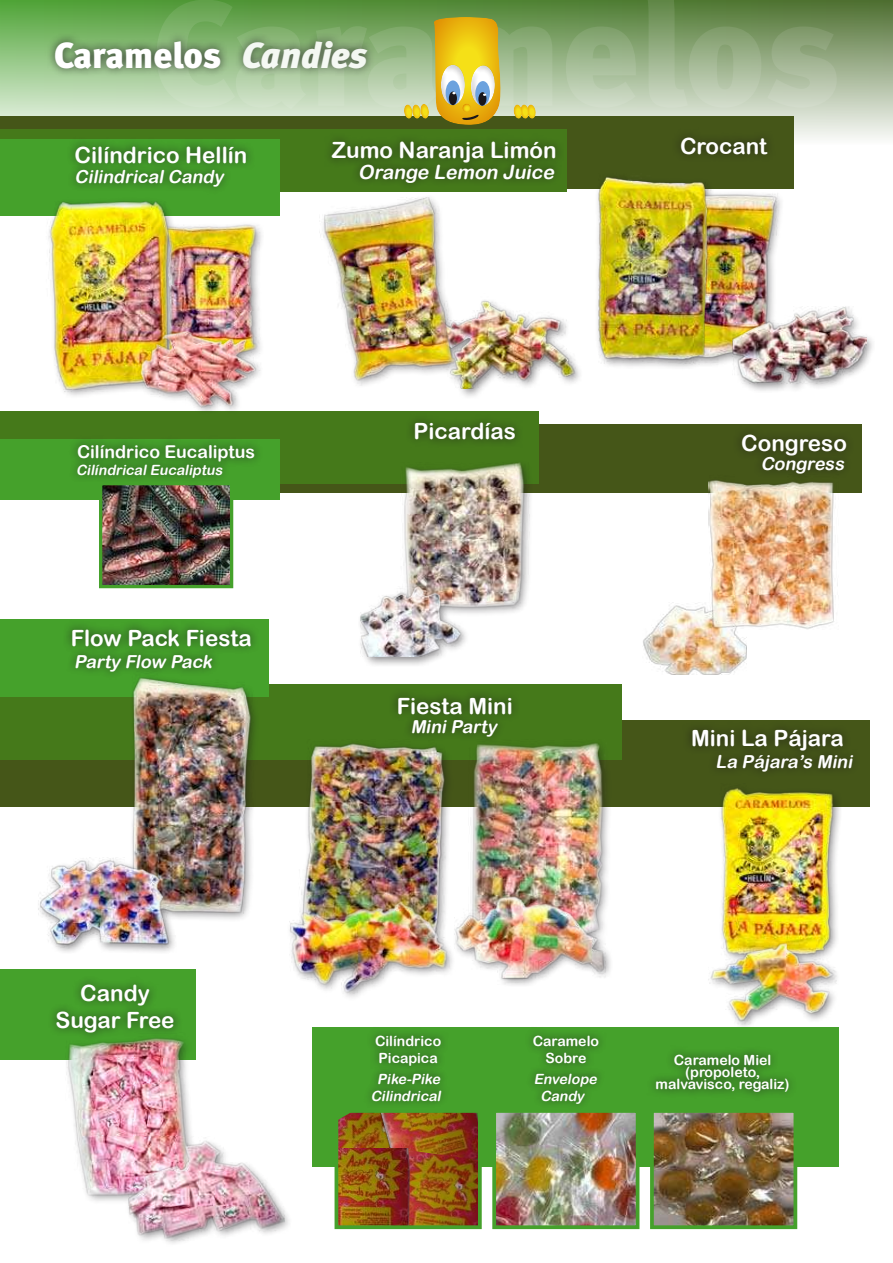
<style>
.page{position:relative;width:893px;height:1263px;background:#fff}
.page>*{position:absolute;margin:0;border:0;box-sizing:border-box;transform-origin:0 0}
.t1{font:900 36.3px "Seat Meta";color:#fff}
.t2{font:22.35px/26.8px "Arial Rounded MT Bold";color:#fff;text-align:center}
.t3{font:italic 19.5px "Arial Rounded MT Bold";color:#fff}
.t4{font:italic 17.85px "Arial Rounded MT Bold";color:#fff}
.t5{font:17.7px "Arial Rounded MT Bold";color:#fff}
.t6{font:14.1px/17px "Arial Rounded MT Bold";color:#fff;text-align:center}
.t7{font:italic 14.1px/17px "Arial Rounded MT Bold";color:#fff;text-align:center}
.s1{font-style:italic}
</style>
<div class="page">
<svg style="left:0;top:0;width:893px;height:145px;background:#96b686"></svg>
<div style="left:0;top:720px;width:870px;height:87px;background:#455618"></div>
<div style="left:0;top:423px;width:862px;height:69px;background:#455618"></div>
<div style="left:0;top:411px;width:539px;height:73px;background:#45791a"></div>
<div style="left:0;top:116px;width:793px;height:72px;background:#455618"></div>
<div style="left:0;top:684px;width:622px;height:76px;background:#45791a"></div>
<div style="left:389px;top:688px;width:132px;height:35px;background:#1a171b;opacity:.75"></div>
<svg style="left:400px;top:711px;width:108px;height:27px"></svg>
<div style="left:682px;top:720px;width:169px;height:38px;background:#1a171b;opacity:.75"></div>
<div style="left:717px;top:758px;width:134px;height:13px;background:#3c4918"></div>
<div style="left:732px;top:425px;width:122px;height:39px;background:#1a171b;opacity:.75"></div>
<svg style="left:749px;top:448px;width:105px;height:27px"></svg>
<img style="left:643px;top:603px;width:103px;height:71px">
<img style="left:709px;top:480px;width:130px;height:154px">
<div style="left:0;top:129px;width:566px;height:63px;background:#45791a"></div>
<div style="left:322px;top:132px;width:242px;height:39px;background:#1a171b;opacity:.75"></div>
<svg style="left:347px;top:155px;width:217px;height:30px"></svg>
<img style="left:458px;top:300px;width:122px;height:89px">
<img style="left:320px;top:197px;width:138px;height:189px">
<div style="left:405px;top:413px;width:119px;height:34px;background:#1a171b;opacity:.75"></div>
<div style="left:355px;top:457px;width:178px;height:209px;background:#1a171b;opacity:.5"></div>
<img style="left:400px;top:463px;width:129px;height:153px">
<img style="left:360px;top:587px;width:105px;height:70px">
<div style="left:0;top:969px;width:196px;height:91px;background:#45a12b"></div>
<div style="left:47px;top:975px;width:136px;height:66px;background:#1a171b;opacity:.75"></div>
<div style="left:63px;top:1033px;width:229px;height:213px;background:#fff"></div>
<img style="left:65px;top:1032px;width:131px;height:167px">
<img style="left:129px;top:1137px;width:155px;height:103px">
<div style="left:285px;top:739px;width:171px;height:262px;background:#1a171b;opacity:.5"></div>
<img style="left:298px;top:740px;width:152px;height:154px">
<img style="left:289px;top:894px;width:161px;height:100px">
<div style="left:450px;top:738px;width:162px;height:248px;background:#1a171b;opacity:.5"></div>
<img style="left:469px;top:740px;width:140px;height:205px">
<img style="left:454px;top:891px;width:151px;height:93px">
<div style="left:706px;top:783px;width:136px;height:246px;background:#1a171b;opacity:.5"></div>
<img style="left:713px;top:784px;width:126px;height:178px">
<img style="left:708px;top:941px;width:129px;height:84px">
<div style="left:0;top:439px;width:280px;height:61px;background:#45a12b"></div>
<img style="left:103px;top:486px;width:126px;height:98px">
<div style="left:99px;top:482px;width:134px;height:106px;border:3px solid #45a12b"></div>
<div style="left:68px;top:435px;width:195px;height:35px;background:#1a171b;opacity:.75"></div>
<svg style="left:68px;top:455px;width:165px;height:31px"></svg>
<div style="left:313px;top:1027px;width:526px;height:140px;background:#45a12b"></div>
<div style="left:366px;top:1026px;width:83px;height:48px;background:#1a171b;opacity:.75"></div>
<svg style="left:366px;top:1064px;width:83px;height:40px"></svg>
<svg style="left:531px;top:1072px;width:69px;height:33px"></svg>
<div style="left:523px;top:1026px;width:84px;height:46px;background:#1a171b;opacity:.75"></div>
<img style="left:655px;top:1114px;width:137px;height:110px">
<div style="left:650px;top:1109px;width:147px;height:120px;border:4px solid #45a12b"></div>
<img style="left:497px;top:1114px;width:137px;height:110px">
<div style="left:492px;top:1109px;width:147px;height:120px;border:4px solid #45a12b"></div>
<img style="left:340px;top:1114px;width:27px;height:35px">
<img style="left:367px;top:1114px;width:110px;height:35px">
<img style="left:381px;top:1148px;width:96px;height:76px">
<img style="left:340px;top:1149px;width:81px;height:75px">
<div style="left:335px;top:1109px;width:147px;height:120px;border:4px solid #45a12b"></div>
<div style="left:647px;top:1045px;width:150px;height:55px;background:#1a171b;opacity:.75"></div>
<div style="left:0;top:139px;width:279px;height:77px;background:#45a12b"></div>
<div style="left:66px;top:136px;width:189px;height:35px;background:#1a171b;opacity:.75"></div>
<svg style="left:66px;top:161px;width:169px;height:28px"></svg>
<div style="left:45px;top:196px;width:221px;height:219px;background:#1a171b;opacity:.5"></div>
<img style="left:188px;top:217px;width:75px;height:102px">
<img style="left:45px;top:176px;width:143px;height:226px">
<img style="left:134px;top:319px;width:132px;height:89px">
<div style="left:671px;top:128px;width:104px;height:34px;background:#1a171b;opacity:.75"></div>
<div style="left:594px;top:172px;width:282px;height:221px;background:#1a171b;opacity:.5"></div>
<img style="left:730px;top:186px;width:71px;height:179px">
<img style="left:732px;top:307px;width:134px;height:77px">
<img style="left:582px;top:172px;width:148px;height:208px">
<div style="left:0;top:619px;width:269px;height:77px;background:#45a12b"></div>
<div style="left:62px;top:619px;width:198px;height:35px;background:#1a171b;opacity:.75"></div>
<svg style="left:63px;top:646px;width:161px;height:27px"></svg>
<div style="left:35px;top:673px;width:225px;height:281px;background:#1a171b;opacity:.5"></div>
<img style="left:124px;top:672px;width:131px;height:245px">
<img style="left:39px;top:857px;width:137px;height:91px">
<div style="left:46px;top:31px;width:183px;height:45px;background:#1a171b;opacity:.75"></div>
<div style="left:234px;top:30px;width:141px;height:46px;background:#1a171b;opacity:.75"></div>
<svg style="left:513px;top:104px;width:23px;height:15px"></svg>
<svg style="left:404px;top:17px;width:100px;height:108px;background:#c0b652"></svg>
<h1 class="t1" style="left:54px;top:41px;width:315px">Caramelos <span class="s1">Candies</span></h1>
<p class="t2" style="left:75px;top:143px;width:174px">Cilíndrico Hellín</p>
<p class="t4" style="left:75px;top:170px;width:153px">Cilindrical Candy</p>
<p class="t2" style="left:332px;top:139px;width:226px">Zumo Naranja Limón</p>
<p class="t3" style="left:358px;top:165px;width:201px">Orange Lemon Juice</p>
<p class="t2" style="left:680px;top:135px;width:89px">Crocant</p>
<p class="t5" style="left:77px;top:445px;width:180px">Cilíndrico Eucaliptus</p>
<p class="t7" style="left:76px;top:463px;width:150px">Cilíndrical Eucaliptus</p>
<p class="t2" style="left:71px;top:626px;width:182px">Flow Pack Fiesta</p>
<p class="t4" style="left:74px;top:655px;width:142px">Party Flow Pack</p>
<p class="t2" style="left:55px;top:982px;width:121px">Candy<br>Sugar Free</p>
<p class="t2" style="left:414px;top:420px;width:104px">Picardías</p>
<p class="t2" style="left:397px;top:694px;width:117px">Fiesta Mini</p>
<p class="t4" style="left:411px;top:720px;width:90px">Mini Party</p>
<p class="t2" style="left:741px;top:432px;width:107px">Congreso</p>
<p class="t4" style="left:761px;top:457px;width:88px">Congress</p>
<p class="t2" style="left:691px;top:727px;width:154px">Mini La Pájara</p>
<p class="t4" style="left:716px;top:755px;width:141px">La Pájara’s Mini</p>
<p class="t6" style="left:375px;top:1034px;width:68px;text-align:left">Cilíndrico<br>Picapica</p>
<p class="t7" style="left:371px;top:1072px;width:74px">Pike-Pike<br>Cilindrical</p>
<p class="t7" style="left:534px;top:1072px;width:67px">Envelope<br>Candy</p>
<p class="t6" style="left:533px;top:1034px;width:68px">Caramelo<br>Sobre</p>
<p class="t6" style="left:656px;top:1055px;width:135px;line-height:12.1px">Caramelo Miel (propoleto, malvavisco, regaliz)</p>
</div>
